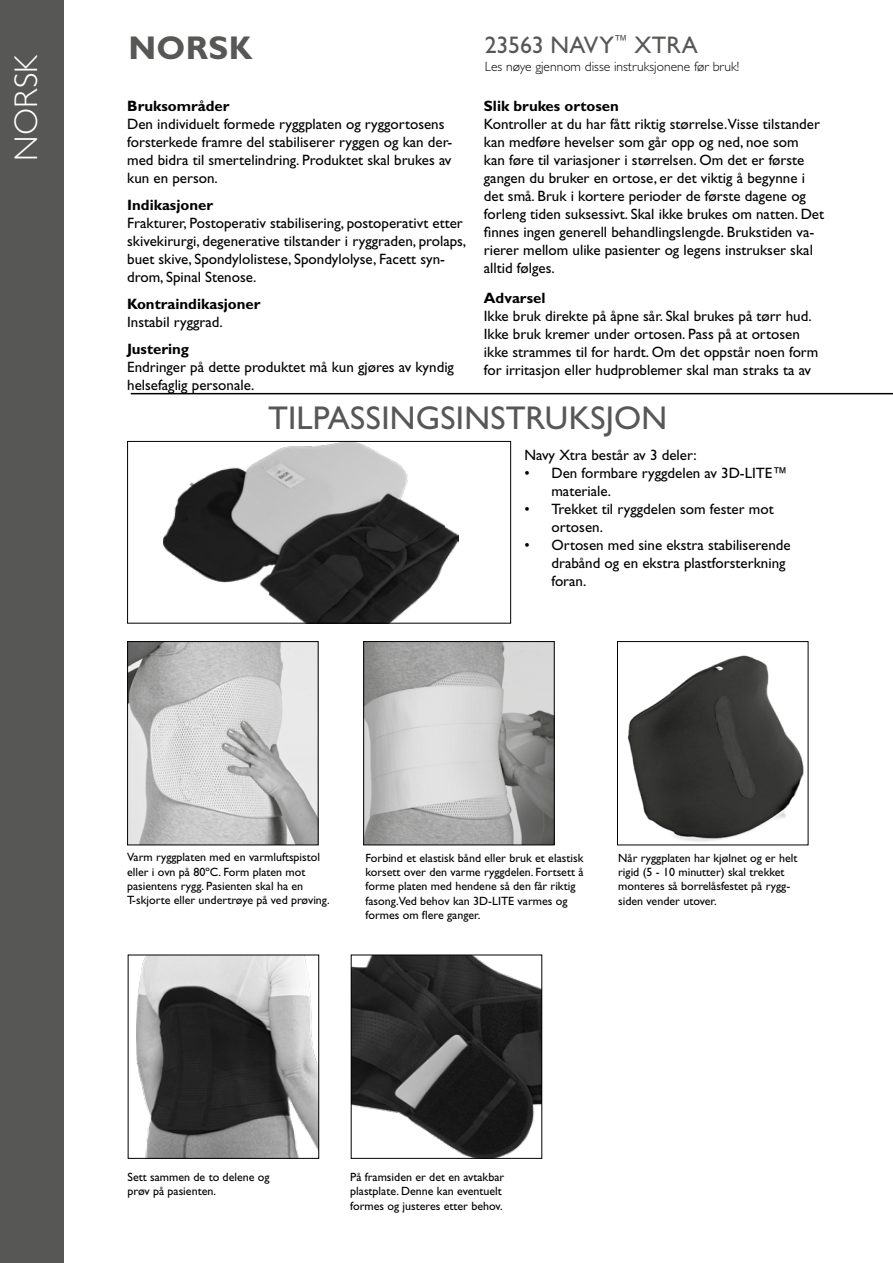
<style>
.page{position:relative;width:893px;height:1263px;background:#fff}
.page>*{position:absolute;margin:0;border:0;box-sizing:border-box;transform-origin:0 0}
.t1{font:33px "Gill Sans Std";letter-spacing:.005em;color:#575756}
.t2{font:700 33px "Gill Sans Std";letter-spacing:.01em;color:#575756}
.t3{font:300 33px "Gill Sans Std";color:#fff}
.t4{font:24px "Gill Sans Std";letter-spacing:-.005em;color:#575756}
.t5{font:15px/18px "Gill Sans Std";color:#000}
.t6{font:700 15px "Gill Sans Std";color:#000}
.t7{font:300 13.5px "Gill Sans Std";color:#000}
.t8{font:12px/14.4px "Gill Sans Std";color:#000}
</style>
<div class="page">
<div style="left:0;top:0;width:64px;height:1263px;background:#575756"></div>
<hr style="left:131px;top:393px;width:762px;height:1px;background:#000">
<img style="left:129px;top:643px;width:188px;height:200px">
<div style="left:127px;top:641px;width:192px;height:204px;border:1px solid #000"></div>
<img style="left:365px;top:643px;width:188px;height:200px">
<div style="left:363px;top:641px;width:192px;height:204px;border:1px solid #000"></div>
<img style="left:628px;top:655px;width:176px;height:187px">
<div style="left:617px;top:641px;width:191px;height:204px;border:1px solid #000"></div>
<img style="left:164px;top:443px;width:295px;height:178px">
<div style="left:127px;top:441px;width:384px;height:182px;border:1px solid #000"></div>
<img style="left:136px;top:957px;width:181px;height:200px">
<div style="left:128px;top:955px;width:191px;height:204px;border:1px solid #000"></div>
<img style="left:353px;top:957px;width:187px;height:200px">
<div style="left:351px;top:955px;width:191px;height:204px;border:1px solid #000"></div>
<h1 class="t3" style="left:7px;top:161px;width:108px;rotate:-90deg">NORSK</h1>
<h1 class="t2" style="left:129px;top:28px;width:125px">NORSK</h1>
<p class="t6" style="left:127px;top:97px;width:104px">Bruksområder</p>
<p class="t5" style="left:127px;top:115px;width:327px">Den individuelt formede ryggplaten og ryggortosens forsterkede framre del stabiliserer ryggen og kan der&shy;med bidra til smertelindring. Produktet skal brukes av kun en person.</p>
<p class="t6" style="left:127px;top:196px;width:87px">Indikasjoner</p>
<p class="t5" style="left:127px;top:214px;width:341px">Frakturer, Postoperativ stabilisering, postoperativt etter skivekirurgi, degenerative tilstander i ryggraden, prolaps, buet skive, Spondylolistese, Spondylolyse, Facett syn&shy;drom, Spinal Stenose.</p>
<p class="t6" style="left:127px;top:295px;width:135px">Kontraindikasjoner</p>
<p class="t5" style="left:127px;top:313px;width:97px">Instabil ryggrad.</p>
<p class="t6" style="left:127px;top:340px;width:63px">Justering</p>
<p class="t5" style="left:127px;top:358px;width:328px">Endringer på dette produktet må kun gjøres av kyndig helsefaglig personale.</p>
<h2 class="t4" style="left:485px;top:31px;width:215px">23563 NAVY<sup>™</sup> XTRA</h2>
<p class="t7" style="left:485px;top:58px;width:256px">Les nøye gjennom disse instruksjonene før bruk!</p>
<p class="t6" style="left:484px;top:97px;width:136px">Slik brukes ortosen</p>
<p class="t5" style="left:484px;top:115px;width:342px">Kontroller at du har fått riktig størrelse.Visse tilstander kan medføre hevelser som går opp og ned, noe som<br>kan føre til variasjoner i størrelsen. Om det er første gangen du bruker en ortose, er det viktig å begynne i det små. Bruk i kortere perioder de første dagene og forleng tiden suksessivt. Skal ikke brukes om natten. Det finnes ingen generell behandlingslengde. Brukstiden va&shy;rierer mellom ulike pasienter og legens instrukser skal alltid følges.</p>
<p class="t6" style="left:484px;top:289px;width:63px">Advarsel</p>
<p class="t5" style="left:484px;top:307px;width:336px">Ikke bruk direkte på åpne sår. Skal brukes på tørr hud.<br>Ikke bruk kremer under ortosen. Pass på at ortosen ikke strammes til for hardt. Om det oppstår noen form for irritasjon eller hudproblemer skal man straks ta av</p>
<h1 class="t1" style="left:268px;top:399px;width:400px">TILPASSINGSINSTRUKSJON</h1>
<p class="t5" style="left:524px;top:446px;width:174px">Navy Xtra består av 3 deler:</p>
<p class="t5" style="left:551px;top:464px;width:238px;text-indent:-27px">• Den formbare ryggdelen av 3D-LITE™ materiale.</p>
<p class="t5" style="left:551px;top:500px;width:224px;text-indent:-27px">• Trekket til ryggdelen som fester mot ortosen.</p>
<p class="t5" style="left:551px;top:536px;width:241px;text-indent:-27px">• Ortosen med sine ekstra stabiliserende drabånd og en ekstra plastforsterkning foran.</p>
<p class="t8" style="left:127px;top:850px;width:204px">Varm ryggplaten med en varmluftspistol eller i ovn på 80ºC. Form platen mot pasientens rygg. Pasienten skal ha en T-skjorte eller undertrøye på ved prøving.</p>
<p class="t8" style="left:365px;top:850px;width:219px">Forbind et elastisk bånd eller bruk et elastisk korsett over den varme ryggdelen. Fortsett å forme platen med hendene så den får riktig fasong.Ved behov kan 3D-LITE varmes og formes om flere ganger.</p>
<p class="t8" style="left:618px;top:850px;width:181px">Når ryggplaten har kjølnet og er helt rigid (5 - 10 minutter) skal trekket monteres så borrelåsfestet på rygg&shy;siden vender utover.</p>
<p class="t8" style="left:128px;top:1169px;width:144px">Sett sammen de to delene og prøv på pasienten.</p>
<p class="t8" style="left:350px;top:1170px;width:155px">På framsiden er det en avtakbar plastplate. Denne kan eventuelt formes og justeres etter behov.</p>
</div>
